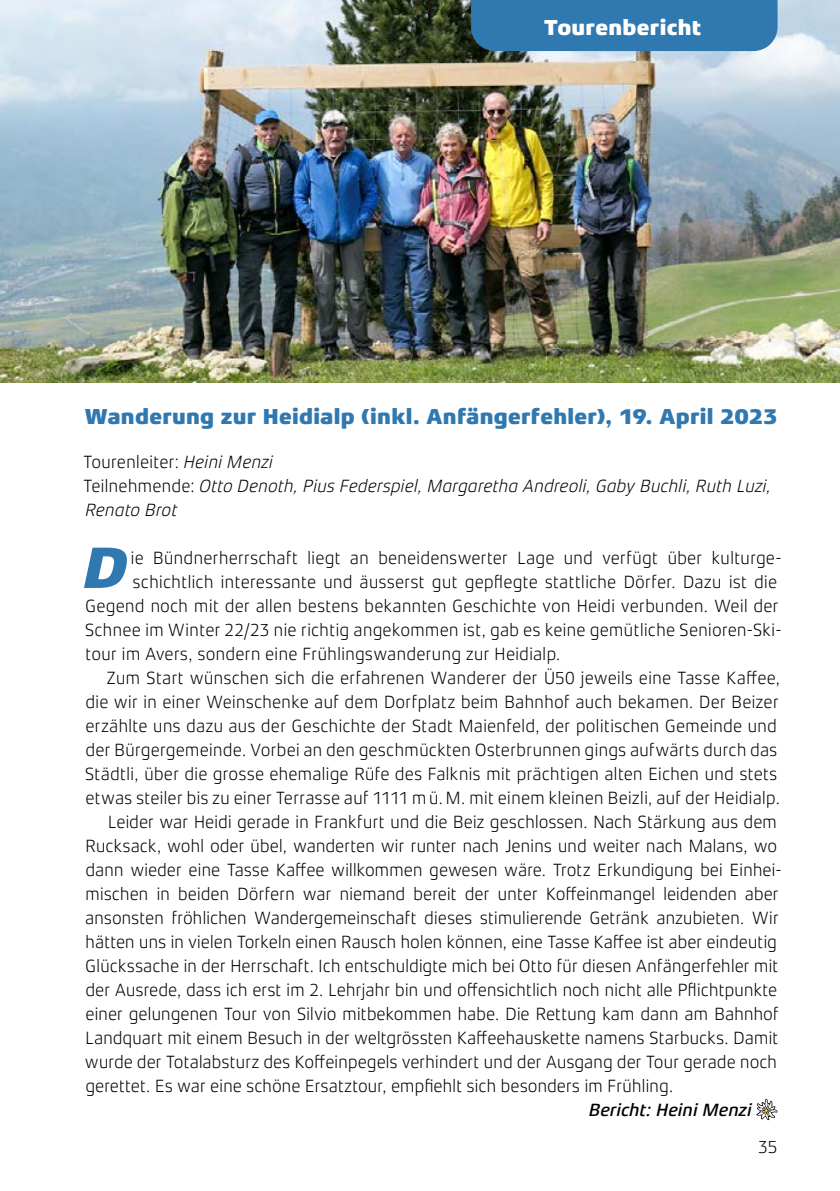
<style>
.page{position:relative;width:840px;height:1191px;background:#fff}
.page>*{position:absolute;margin:0;border:0;box-sizing:border-box;transform-origin:0 0}
.t1{font:italic 800 59.2px "Xenois Sans Pro";color:#3078b0}
.t2{font:800 22px "Xenois Sans Pro";letter-spacing:.01em;color:#3078b0}
.t3{font:800 22px "Xenois Sans Pro";letter-spacing:.01em;color:#fff}
.t4{font:300 18px "Xenois Sans Pro";letter-spacing:-.01em;color:#000}
.t5{font:italic 300 18px/24px "Xenois Sans Pro";letter-spacing:-.01em;color:#000}
.t6{font:italic 500 18px "Xenois Sans Pro";letter-spacing:-.005em;color:#000}
.s1{font-style:normal}
</style>
<div class="page">
<svg style="left:756px;top:1099px;width:22px;height:21px"></svg>
<img style="left:0;top:0;width:839px;height:382px">
<div style="left:471px;top:0;width:306px;height:51px;background:#3078b0"></div>
<p class="t3" style="left:544px;top:15px;width:158px">Tourenbericht</p>
<p class="t2" style="left:85px;top:404px;width:694px">Wanderung zur Heidialp (inkl. Anfängerfehler), 19. April 2023</p>
<p class="t5" style="left:83px;top:450px;width:689px"><span class="s1">Tourenleiter:</span> Heini Menzi<br><span class="s1">Teilnehmende:</span> Otto Denoth, Pius Federspiel, Margaretha Andreoli, Gaby Buchli, Ruth Luzi,<br>Renato Brot</p>
<h1 class="t1" style="left:84px;top:534px;width:45px">D</h1>
<p class="t4" style="left:130px;top:547px;width:652px">ie Bündnerherrschaft liegt an beneidenswerter Lage und verfügt über kulturge-</p>
<p class="t4" style="left:133px;top:571px;width:645px">schichtlich interessante und äusserst gut gepflegte stattliche Dörfer. Dazu ist die</p>
<p class="t4" style="left:85px;top:595px;width:694px">Gegend noch mit der allen bestens bekannten Geschichte von Heidi verbunden. Weil der</p>
<p class="t4" style="left:85px;top:619px;width:698px">Schnee im Winter 22/23 nie richtig angekommen ist, gab es keine gemütliche Senioren-Ski-</p>
<p class="t4" style="left:85px;top:643px;width:476px">tour im Avers, sondern eine Frühlingswanderung zur Heidialp.</p>
<p class="t4" style="left:106px;top:667px;width:675px">Zum Start wünschen sich die erfahrenen Wanderer der Ü50 jeweils eine Tasse Kaffee,</p>
<p class="t4" style="left:85px;top:691px;width:694px">die wir in einer Weinschenke auf dem Dorfplatz beim Bahnhof auch bekamen. Der Beizer</p>
<p class="t4" style="left:85px;top:715px;width:693px">erzählte uns dazu aus der Geschichte der Stadt Maienfeld, der politischen Gemeinde und</p>
<p class="t4" style="left:85px;top:739px;width:693px">der Bürgergemeinde. Vorbei an den geschmückten Osterbrunnen gings aufwärts durch das</p>
<p class="t4" style="left:85px;top:763px;width:694px">Städtli, über die grosse ehemalige Rüfe des Falknis mit prächtigen alten Eichen und stets</p>
<p class="t4" style="left:85px;top:787px;width:696px">etwas steiler bis zu einer Terrasse auf 1111 m ü. M. mit einem kleinen Beizli, auf der Heidialp.</p>
<p class="t4" style="left:108px;top:811px;width:670px">Leider war Heidi gerade in Frankfurt und die Beiz geschlossen. Nach Stärkung aus dem</p>
<p class="t4" style="left:85px;top:835px;width:693px">Rucksack, wohl oder übel, wanderten wir runter nach Jenins und weiter nach Malans, wo</p>
<p class="t4" style="left:85px;top:859px;width:697px">dann wieder eine Tasse Kaffee willkommen gewesen wäre. Trotz Erkundigung bei Einhei-</p>
<p class="t4" style="left:85px;top:883px;width:694px">mischen in beiden Dörfern war niemand bereit der unter Koffeinmangel leidenden aber</p>
<p class="t4" style="left:85px;top:907px;width:695px">ansonsten fröhlichen Wandergemeinschaft dieses stimulierende Getränk anzubieten. Wir</p>
<p class="t4" style="left:85px;top:931px;width:693px">hätten uns in vielen Torkeln einen Rausch holen können, eine Tasse Kaffee ist aber eindeutig</p>
<p class="t4" style="left:85px;top:955px;width:694px">Glückssache in der Herrschaft. Ich entschuldigte mich bei Otto für diesen Anfängerfehler mit</p>
<p class="t4" style="left:85px;top:979px;width:693px">der Ausrede, dass ich erst im 2. Lehrjahr bin und offensichtlich noch nicht alle Pflichtpunkte</p>
<p class="t4" style="left:85px;top:1003px;width:694px">einer gelungenen Tour von Silvio mitbekommen habe. Die Rettung kam dann am Bahnhof</p>
<p class="t4" style="left:85px;top:1027px;width:694px">Landquart mit einem Besuch in der weltgrössten Kaffeehauskette namens Starbucks. Damit</p>
<p class="t4" style="left:85px;top:1051px;width:693px">wurde der Totalabsturz des Koffeinpegels verhindert und der Ausgang der Tour gerade noch</p>
<p class="t4" style="left:85px;top:1075px;width:589px">gerettet. Es war eine schöne Ersatztour, empfiehlt sich besonders im Frühling.</p>
<p class="t6" style="left:588px;top:1099px;width:164px">Bericht: Heini Menzi</p>
<p class="t4" style="left:757px;top:1137px;width:21px">35</p>
</div>
